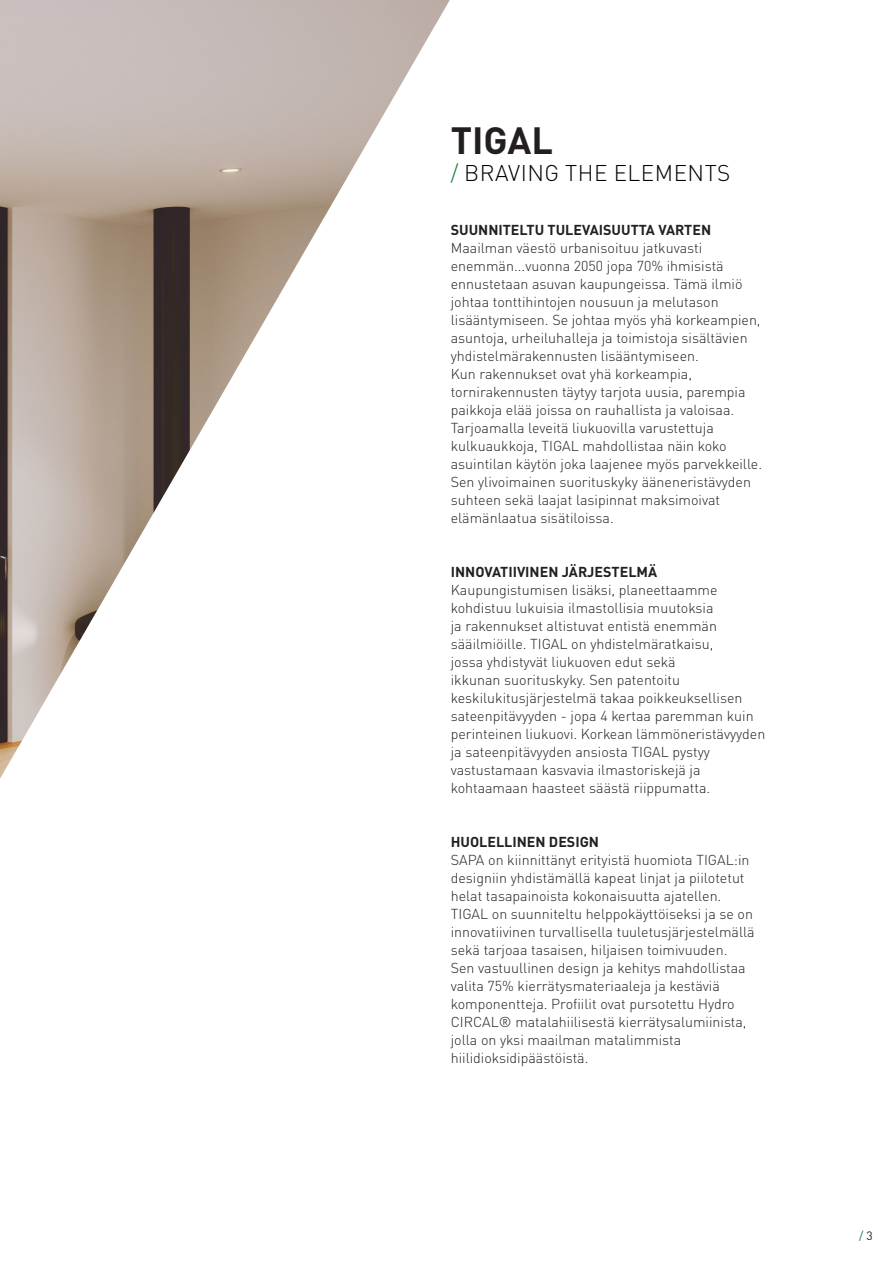
<style>
.page{position:relative;width:893px;height:1263px;background:#fff}
.page>*{position:absolute;margin:0;border:0;box-sizing:border-box;transform-origin:0 0}
.t1{font:700 37.5px "DIN Pro";color:#231f20}
.t2{font:300 22.5px "DIN Pro";letter-spacing:.02em;color:#000001}
.Bodytext{font:300 14.25px "DIN Pro";color:#231f20}
.Bodytext-2{font:700 14.25px "DIN Pro";color:#231f20}
.t3{font:12px "DIN Pro";color:#157a3d}
.s1{color:#157a3d}
.s2{color:#231f20}
</style>
<div class="page">
<img style="left:0;top:0;width:450px;height:779px">
<p class="t1" style="left:451px;top:109px;width:104px">TIGAL</p>
<p class="t2" style="left:451px;top:156px;width:281px"><span class="s1">/</span> BRAVING THE ELEMENTS</p>
<p class="Bodytext-2" style="left:451px;top:218px;width:262px">SUUNNITELTU TULEVAISUUTTA VARTEN</p>
<p class="Bodytext" style="left:451px;top:237px;width:253px">Maailman väestö urbanisoituu jatkuvasti</p>
<p class="Bodytext" style="left:451px;top:255px;width:274px">enemmän...vuonna 2050 jopa 70% ihmisistä</p>
<p class="Bodytext" style="left:451px;top:273px;width:293px">ennustetaan asuvan kaupungeissa. Tämä ilmiö</p>
<p class="Bodytext" style="left:451px;top:291px;width:270px">johtaa tonttihintojen nousuun ja melutason</p>
<p class="Bodytext" style="left:451px;top:309px;width:311px">lisääntymiseen. Se johtaa myös yhä korkeampien,</p>
<p class="Bodytext" style="left:451px;top:327px;width:298px">asuntoja, urheiluhalleja ja toimistoja sisältävien</p>
<p class="Bodytext" style="left:451px;top:345px;width:250px">yhdistelmärakennusten lisääntymiseen.</p>
<p class="Bodytext" style="left:451px;top:363px;width:243px">Kun rakennukset ovat yhä korkeampia,</p>
<p class="Bodytext" style="left:451px;top:381px;width:296px">tornirakennusten täytyy tarjota uusia, parempia</p>
<p class="Bodytext" style="left:451px;top:399px;width:285px">paikkoja elää joissa on rauhallista ja valoisaa.</p>
<p class="Bodytext" style="left:451px;top:417px;width:265px">Tarjoamalla leveitä liukuovilla varustettuja</p>
<p class="Bodytext" style="left:451px;top:435px;width:277px">kulkuaukkoja, TIGAL mahdollistaa näin koko</p>
<p class="Bodytext" style="left:451px;top:453px;width:313px">asuintilan käytön joka laajenee myös parvekkeille.</p>
<p class="Bodytext" style="left:451px;top:471px;width:302px">Sen ylivoimainen suorituskyky ääneneristävyden</p>
<p class="Bodytext" style="left:451px;top:489px;width:271px">suhteen sekä laajat lasipinnat maksimoivat</p>
<p class="Bodytext" style="left:451px;top:507px;width:165px">elämänlaatua sisätiloissa.</p>
<p class="Bodytext-2" style="left:451px;top:560px;width:208px">INNOVATIIVINEN JÄRJESTELMÄ</p>
<p class="Bodytext" style="left:451px;top:579px;width:268px">Kaupungistumisen lisäksi, planeettaamme</p>
<p class="Bodytext" style="left:451px;top:597px;width:264px">kohdistuu lukuisia ilmastollisia muutoksia</p>
<p class="Bodytext" style="left:451px;top:615px;width:268px">ja rakennukset altistuvat entistä enemmän</p>
<p class="Bodytext" style="left:451px;top:633px;width:264px">sääilmiöille. TIGAL on yhdistelmäratkaisu,</p>
<p class="Bodytext" style="left:451px;top:651px;width:226px">jossa yhdistyvät liukuoven edut sekä</p>
<p class="Bodytext" style="left:451px;top:669px;width:231px">ikkunan suorituskyky. Sen patentoitu</p>
<p class="Bodytext" style="left:451px;top:687px;width:293px">keskilukitusjärjestelmä takaa poikkeuksellisen</p>
<p class="Bodytext" style="left:451px;top:705px;width:304px">sateenpitävyyden - jopa 4 kertaa paremman kuin</p>
<p class="Bodytext" style="left:451px;top:723px;width:316px">perinteinen liukuovi. Korkean lämmöneristävyyden</p>
<p class="Bodytext" style="left:451px;top:741px;width:261px">ja sateenpitävyyden ansiosta TIGAL pystyy</p>
<p class="Bodytext" style="left:451px;top:759px;width:251px">vastustamaan kasvavia ilmastoriskejä ja</p>
<p class="Bodytext" style="left:451px;top:777px;width:261px">kohtaamaan haasteet säästä riippumatta.</p>
<p class="Bodytext-2" style="left:451px;top:830px;width:150px">HUOLELLINEN DESIGN</p>
<p class="Bodytext" style="left:451px;top:849px;width:300px">SAPA on kiinnittänyt erityistä huomiota TIGAL:in</p>
<p class="Bodytext" style="left:451px;top:867px;width:295px">designiin yhdistämällä kapeat linjat ja piilotetut</p>
<p class="Bodytext" style="left:451px;top:885px;width:272px">helat tasapainoista kokonaisuutta ajatellen.</p>
<p class="Bodytext" style="left:451px;top:903px;width:304px">TIGAL on suunniteltu helppokäyttöiseksi ja se on</p>
<p class="Bodytext" style="left:451px;top:921px;width:305px">innovatiivinen turvallisella tuuletusjärjestelmällä</p>
<p class="Bodytext" style="left:451px;top:939px;width:278px">sekä tarjoaa tasaisen, hiljaisen toimivuuden.</p>
<p class="Bodytext" style="left:451px;top:957px;width:296px">Sen vastuullinen design ja kehitys mahdollistaa</p>
<p class="Bodytext" style="left:451px;top:975px;width:271px">valita 75% kierrätysmateriaaleja ja kestäviä</p>
<p class="Bodytext" style="left:451px;top:993px;width:286px">komponentteja. Profiilit ovat pursotettu Hydro</p>
<p class="Bodytext" style="left:451px;top:1011px;width:297px">CIRCAL® matalahiilisestä kierrätysalumiinista,</p>
<p class="Bodytext" style="left:451px;top:1029px;width:232px">jolla on yksi maailman matalimmista</p>
<p class="Bodytext" style="left:451px;top:1047px;width:139px">hiilidioksidipäästöistä.</p>
<p class="t3" style="left:859px;top:1226px;width:15px">/ <span class="s2">3</span></p>
</div>
